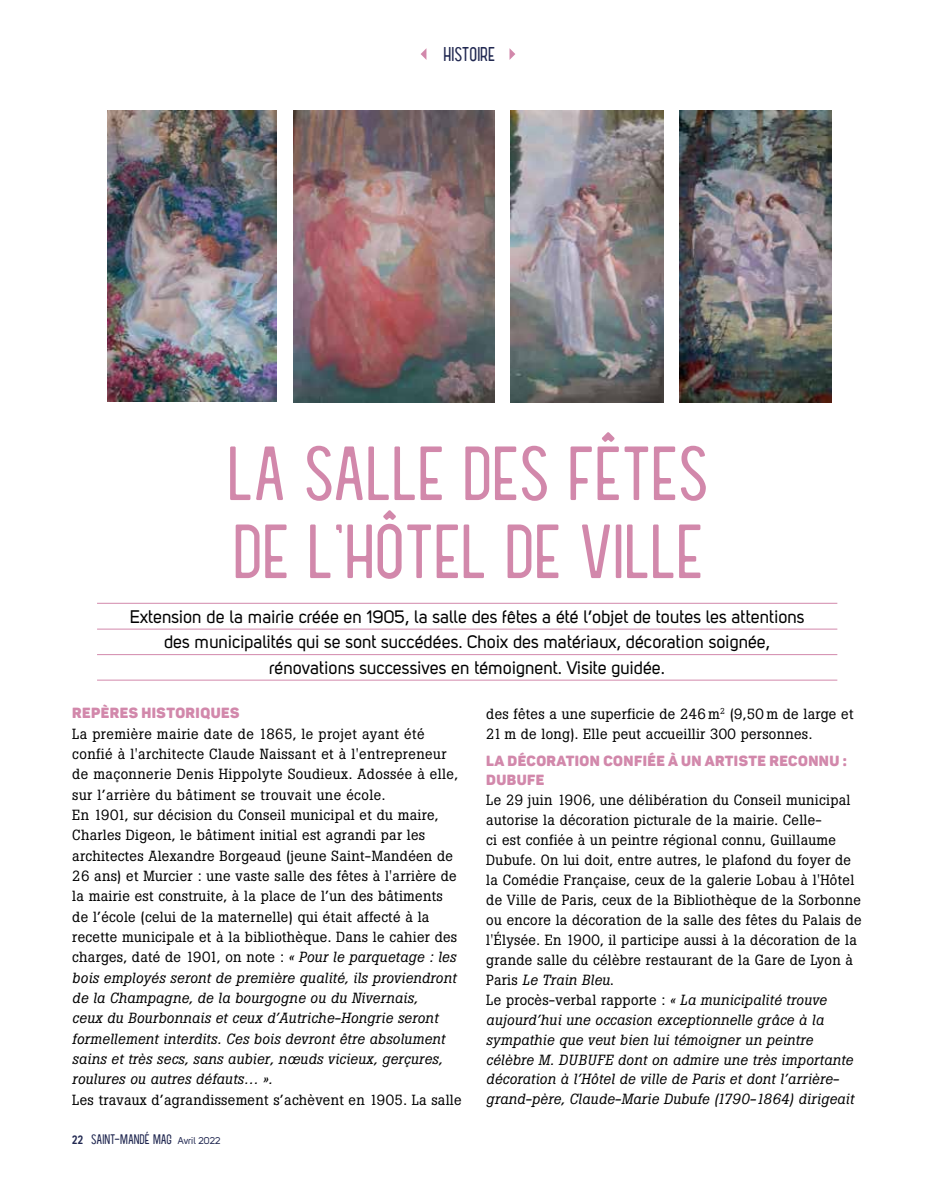
<style>
.page{position:relative;width:936px;height:1191px;background:#fff}
.page>*{position:absolute;margin:0;border:0;box-sizing:border-box;transform-origin:0 0}
.t1{font:75px/78px "Kulacino";color:#d288ab}
.t2{font:19.5px "Kulacino";color:#212851}
.t3{font:18px/25.5px "Uni Sans Regular";color:#000;text-align:center}
.t4{font:14.55px/20.4px "Boton";letter-spacing:.02em;color:#000}
.t5{font:14.55px/19px "Panton Black Caps";letter-spacing:.03em;color:#d288ab}
.t6{font:13.5px "Kulacino";color:#212851}
.s1{font-style:italic}
.s2{font-family:"TT Rounds Neue Com D Bold";font-size:12px}
.s3{font-family:"Uni Sans Regular";font-size:9.75px}
</style>
<div class="page">
<svg style="left:420px;top:49px;width:6px;height:11px"></svg>
<svg style="left:509px;top:48px;width:6px;height:12px"></svg>
<hr style="left:97px;top:603px;width:740px;height:1px;background:#d288ab">
<hr style="left:97px;top:629px;width:740px;height:1px;background:#d288ab">
<hr style="left:97px;top:654px;width:740px;height:1px;background:#d288ab">
<hr style="left:97px;top:680px;width:740px;height:1px;background:#d288ab">
<img style="left:108px;top:111px;width:168px;height:291px">
<img style="left:293px;top:111px;width:202px;height:291px">
<img style="left:511px;top:111px;width:152px;height:291px">
<img style="left:679px;top:111px;width:152px;height:291px">
<h2 class="t2" style="left:443px;top:44px;width:53px">HISTOIRE</h2>
<h1 class="t1" style="left:227px;top:431px;width:483px">LA SALLE DES FÊTES<br>DE L’HÔTEL DE VILLE</h1>
<p class="t3" style="left:130px;top:603px;width:676px">Extension de la mairie créée en 1905, la salle des fêtes a été l’objet de toutes les attentions des municipalités qui se sont succédées. Choix des matériaux, décoration soignée, rénovations successives en témoignent. Visite guidée.</p>
<p class="t5" style="left:72px;top:703px;width:169px">REPÈRES HISTORIQUES</p>
<p class="t4" style="left:72px;top:723px;width:387px">La première mairie date de 1865, le projet ayant été confié à l'architecte Claude Naissant et à l'entrepreneur de maçonnerie Denis Hippolyte Soudieux. Adossée à elle, sur l’arrière du bâtiment se trouvait une école.<br>En 1901, sur décision du Conseil municipal et du maire, Charles Digeon, le bâtiment initial est agrandi par les architectes Alexandre Borgeaud (jeune Saint-Mandéen de 26 ans) et Murcier : une vaste salle des fêtes à l'arrière de la mairie est construite, à la place de l’un des bâtiments de l’école (celui de la maternelle) qui était affecté à la recette municipale et à la bibliothèque. Dans le cahier des charges, daté de 1901, on note : <span class="s1">« Pour le parquetage : les bois employés seront de première qualité, ils proviendront de la Champagne, de la bourgogne ou du Nivernais,<br>ceux du Bourbonnais et ceux d’Autriche-Hongrie seront formellement interdits. Ces bois devront être absolument sains et très secs, sans aubier, nœuds vicieux, gerçures, roulures ou autres défauts… ».</span></p>
<p class="t4" style="left:72px;top:1089px;width:391px">Les travaux d’agrandissement s’achèvent en 1905. La salle</p>
<p class="t4" style="left:486px;top:704px;width:369px;line-height:19.5px">des fêtes a une superficie de 246 m<sup>2</sup> (9,50 m de large et<br>21 m de long). Elle peut accueillir 300 personnes.</p>
<p class="t5" style="left:486px;top:751px;width:362px">LA DÉCORATION CONFIÉE À UN ARTISTE RECONNU :<br>DUBUFE</p>
<p class="t4" style="left:486px;top:790px;width:377px;line-height:20px">Le 29 juin 1906, une délibération du Conseil municipal autorise la décoration picturale de la mairie. Celle-<br>ci est confiée à un peintre régional connu, Guillaume Dubufe. On lui doit, entre autres, le plafond du foyer de la Comédie Française, ceux de la galerie Lobau à l'Hôtel de Ville de Paris, ceux de la Bibliothèque de la Sorbonne ou encore la décoration de la salle des fêtes du Palais de l'Élysée. En 1900, il participe aussi à la décoration de la grande salle du célèbre restaurant de la Gare de Lyon à Paris <span class="s1">Le Train Bleu</span>.<br>Le procès-verbal rapporte : <span class="s1">« La municipalité trouve aujourd’hui une occasion exceptionnelle grâce à la sympathie que veut bien lui témoigner un peintre célèbre M. DUBUFE dont on admire une très importante décoration à l’Hôtel de ville de Paris et dont l’arrière&shy;grand-père, Claude-Marie Dubufe (1790-1864) dirigeait</span></p>
<p class="t6" style="left:72px;top:1131px;width:150px"><span class="s2">22</span> SAINT-MANDÉ MAG <span class="s3">Avril 2022</span></p>
</div>
